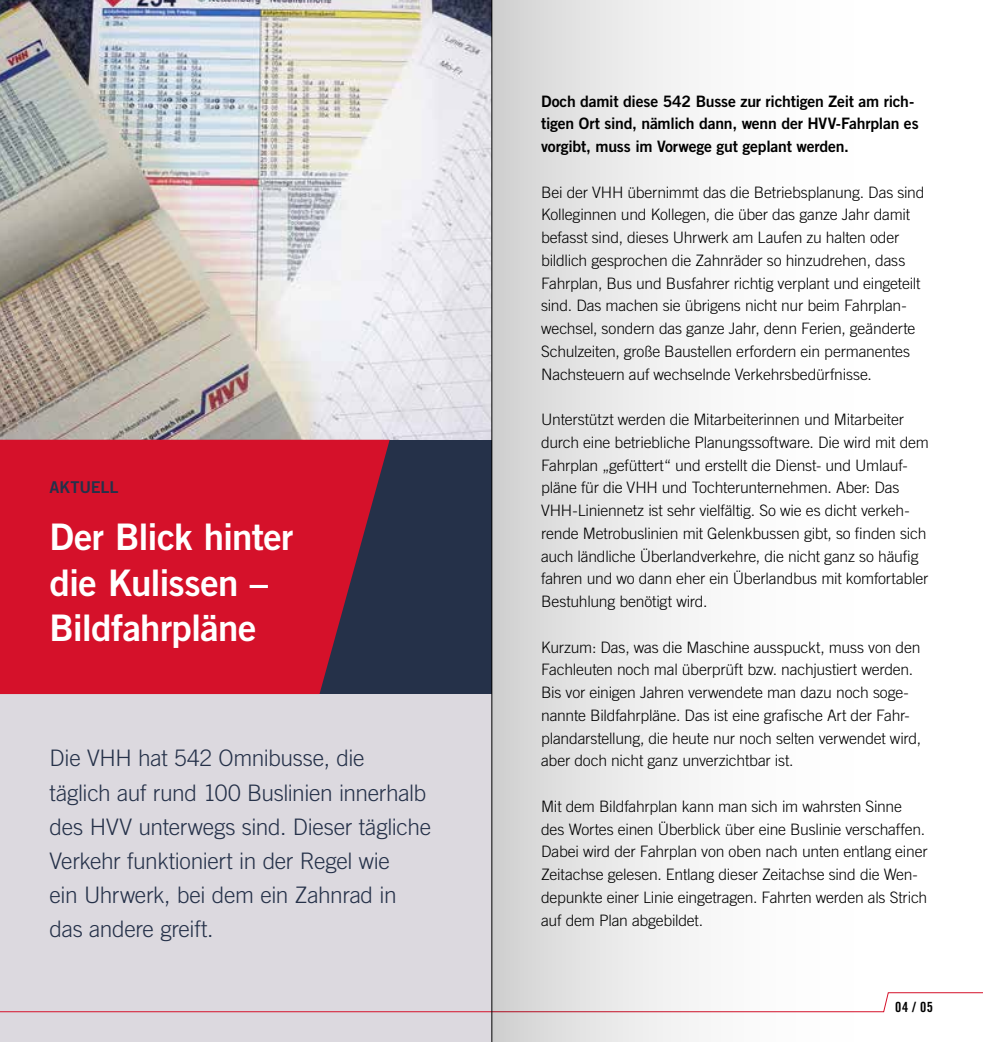
<style>
.page{position:relative;width:983px;height:1042px;background:#fff}
.page>*{position:absolute;margin:0;border:0;box-sizing:border-box;transform-origin:0 0}
.t1{font:36.57px/45.5px "Trade Gothic LT Std Bd 2";letter-spacing:-.02em;color:#fff}
.t2{font:300 22.75px/34.1px "Trade Gothic LT Std";letter-spacing:-.015em;color:#253149}
.t3{font:16.28px "Trade Gothic LT Std Bd 2";letter-spacing:-.01em;color:#253149}
.t4{font:300 15.75px/22.8px "Trade Gothic LT Std";letter-spacing:-.015em;color:#000}
.t5{font:15.75px/22.8px "Trade Gothic LT Std Bd 2";letter-spacing:-.015em;color:#000}
.t6{font:14px "Trade Gothic LT Std Bd Cn 20";color:#000}
.s1{font-style:italic}
</style>
<div class="page">
<div style="left:0;top:50px;width:491px;height:992px;background:#dcd9df"></div>
<div style="left:1px;top:438px;width:490px;height:256px;background:#253149"></div>
<img style="left:0;top:0;width:491px;height:440px">
<svg style="left:0;top:1011px;width:491px;height:1px"></svg>
<svg style="left:0;top:440px;width:390px;height:254px;background:#c6132c"></svg>
<div style="left:492px;top:0;width:490px;height:1042px;background:linear-gradient(to right,#dcdcdc,#fff)"></div>
<hr style="left:491px;top:0;width:1px;height:1042px;background:#000">
<p class="t3" style="left:50px;top:477px;width:70px">AKTUELL</p>
<h1 class="t1" style="left:50px;top:514px;width:245px">Der Blick hinter die Kulissen –<br>Bildfahrpläne</h1>
<h2 class="t2" style="left:50px;top:741px;width:383px">Die VHH hat 542 Omnibusse, die täglich auf rund 100 Buslinien innerhalb des HVV unterwegs sind. Dieser tägliche Verkehr funktioniert in der Regel wie<br>ein Uhrwerk, bei dem ein Zahnrad in das andere greift.</h2>
<p class="t5" style="left:541px;top:89px;width:379px">Doch damit diese 542 Busse zur richtigen Zeit am rich&shy;tigen Ort sind, nämlich dann, wenn der HVV-Fahrplan es vorgibt, muss im Vorwege gut geplant werden.</p>
<p class="t4" style="left:541px;top:180px;width:385px">Bei der VHH übernimmt das die Betriebsplanung. Das sind Kolleginnen und Kollegen, die über das ganze Jahr damit befasst sind, dieses Uhrwerk am Laufen zu halten oder bildlich gesprochen die Zahnräder so hinzudrehen, dass Fahrplan, Bus und Busfahrer richtig verplant und eingeteilt sind. Das machen sie übrigens nicht nur beim Fahrplan&shy;wechsel, sondern das ganze Jahr, denn Ferien, geänderte Schulzeiten, große Baustellen erfordern ein permanentes Nachsteuern auf wechselnde Verkehrsbedürfnisse.</p>
<p class="t4" style="left:541px;top:408px;width:389px">Unterstützt werden die Mitarbeiterinnen und Mitarbeiter durch eine betriebliche Planungssoftware. Die wird mit dem Fahrplan „gefüttert“ und erstellt die Dienst- und Umlauf&shy;pläne für die VHH und Tochterunternehmen. Aber: Das VHH-Liniennetz ist sehr vielfältig. So wie es dicht verkeh&shy;rende Metrobuslinien mit Gelenkbussen gibt, so finden sich auch ländliche Überlandverkehre, die nicht ganz so häufig fahren und wo dann eher ein Überlandbus mit komfortabler Bestuhlung benötigt wird.</p>
<p class="t4" style="left:541px;top:635px;width:381px">Kurzum: Das, was die Maschine ausspuckt, muss von den Fachleuten noch mal überprüft bzw. nachjustiert werden.<br>Bis vor einigen Jahren verwendete man dazu noch soge&shy;nannte Bildfahrpläne. Das ist eine grafische Art der Fahr&shy;plandarstellung, die heute nur noch selten verwendet wird, aber doch nicht ganz unverzichtbar ist.</p>
<p class="t4" style="left:541px;top:794px;width:388px">Mit dem Bildfahrplan kann man sich im wahrsten Sinne des Wortes einen Überblick über eine Buslinie verschaffen.<br>Dabei wird der Fahrplan von oben nach unten entlang einer Zeitachse gelesen. Entlang dieser Zeitachse sind die Wen&shy;depunkte einer Linie eingetragen. Fahrten werden als Strich auf dem Plan abgebildet.</p>
<p class="t6" style="left:895px;top:998px;width:39px">04 <span class="s1">|</span>05</p>
</div>
